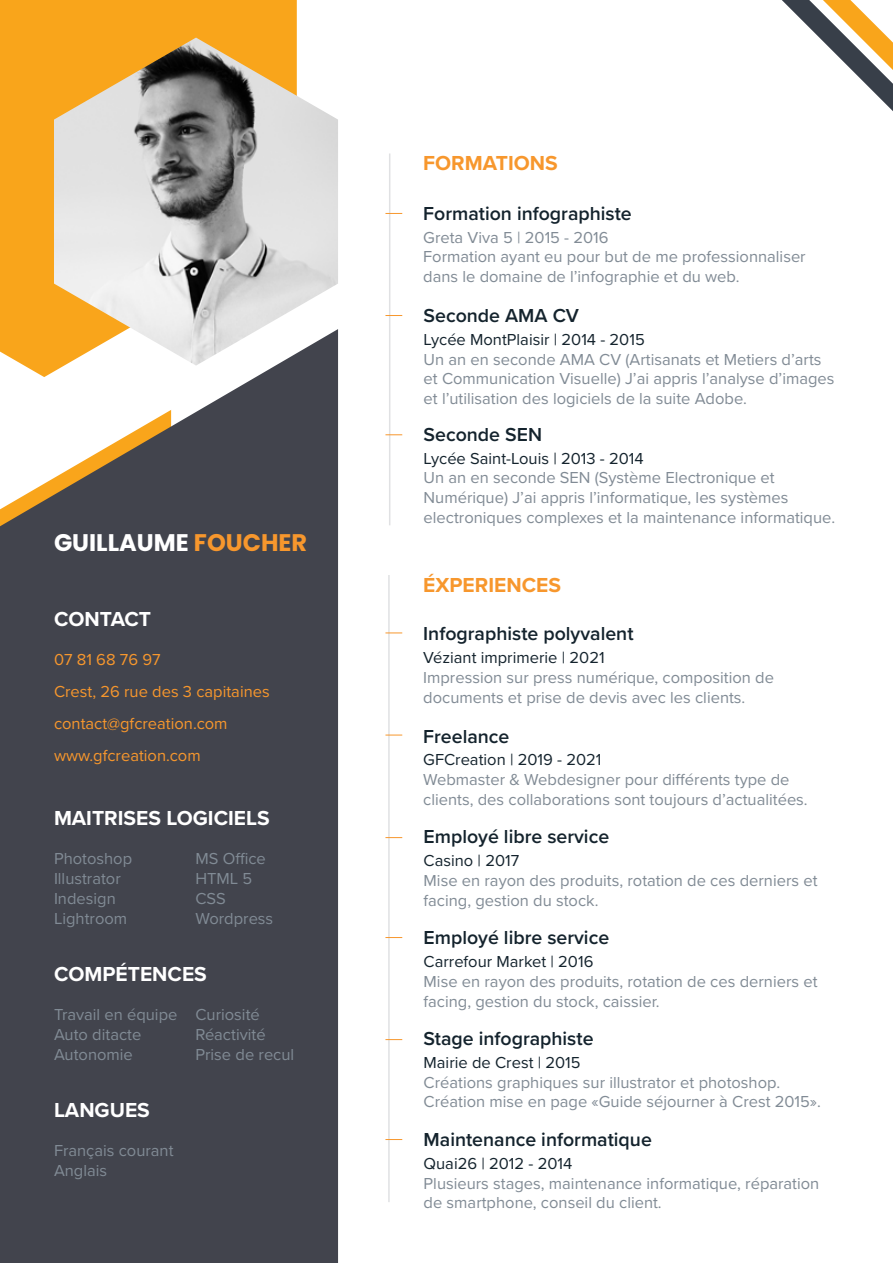
<style>
.page{position:relative;width:893px;height:1263px;background:#fff}
.page>*{position:absolute;margin:0;border:0;box-sizing:border-box;transform-origin:0 0}
.t1{font:700 24px "Poppins";color:#fff}
.Titre_1{font:700 21px "Proxima Nova";color:#fff}
.Titre_1-2{font:700 21px "Proxima Nova";color:#f7972d}
.Titre_2{font:600 19.5px "Proxima Nova";color:#14232d}
.Description_2{font:16.5px/19.8px "Proxima Nova";color:#818b95}
.Description_2-2{font:16.5px "Proxima Nova";color:#14232d}
.Description_2-3{font:16.5px "Proxima Nova";color:#f7972d}
.s1{color:#f7972d}
</style>
<div class="page">
<svg style="left:782px;top:0;width:111px;height:111px"></svg>
<div style="left:0;top:0;width:297px;height:329px;background:#f9a51b"></div>
<svg style="left:0;top:329px;width:338px;height:934px;background:#505157"></svg>
<hr style="left:388px;top:575px;width:2px;height:627px;background:#e0e1e3">
<hr style="left:389px;top:153px;width:1px;height:372px;background:#e0e1e3">
<svg style="left:385px;top:735px;width:17px;height:1px"></svg>
<svg style="left:385px;top:632px;width:17px;height:1px"></svg>
<svg style="left:385px;top:434px;width:17px;height:1px"></svg>
<svg style="left:385px;top:315px;width:17px;height:1px"></svg>
<svg style="left:385px;top:213px;width:17px;height:1px"></svg>
<svg style="left:385px;top:837px;width:17px;height:1px"></svg>
<svg style="left:385px;top:937px;width:17px;height:1px"></svg>
<svg style="left:385px;top:1039px;width:17px;height:1px"></svg>
<svg style="left:385px;top:1139px;width:17px;height:1px"></svg>
<img style="left:54px;top:38px;width:284px;height:328px">
<p class="t1" style="left:54px;top:528px;width:255px">GUILLAUME <span class="s1">FOUCHER</span></p>
<p class="Titre_1" style="left:54px;top:604px;width:98px">CONTACT</p>
<p class="Description_2-3" style="left:54px;top:647px;width:108px">07 81 68 76 97</p>
<p class="Description_2-3" style="left:54px;top:679px;width:217px">Crest, 26 rue des 3 capitaines</p>
<p class="Description_2-3" style="left:54px;top:711px;width:175px">contact@gfcreation.com</p>
<p class="Description_2-3" style="left:54px;top:743px;width:148px">www.gfcreation.com</p>
<p class="Titre_1" style="left:54px;top:803px;width:217px">MAITRISES LOGICIELS</p>
<p class="Description_2" style="left:54px;top:848px;width:80px">Photoshop</p>
<p class="Description_2" style="left:54px;top:868px;width:68px">Illustrator</p>
<p class="Description_2" style="left:54px;top:888px;width:63px">Indesign</p>
<p class="Description_2" style="left:54px;top:907px;width:75px">Lightroom</p>
<p class="Description_2" style="left:195px;top:848px;width:72px">MS Office</p>
<p class="Description_2" style="left:195px;top:868px;width:58px">HTML 5</p>
<p class="Description_2" style="left:195px;top:888px;width:32px">CSS</p>
<p class="Description_2" style="left:195px;top:907px;width:79px">Wordpress</p>
<p class="Titre_1" style="left:54px;top:958px;width:154px">COMPÉTENCES</p>
<p class="Description_2" style="left:54px;top:1004px;width:125px">Travail en équipe</p>
<p class="Description_2" style="left:54px;top:1024px;width:89px">Auto ditacte</p>
<p class="Description_2" style="left:54px;top:1043px;width:80px">Autonomie</p>
<p class="Titre_1" style="left:54px;top:1094px;width:97px">LANGUES</p>
<p class="Description_2" style="left:54px;top:1139px;width:121px">Français courant</p>
<p class="Description_2" style="left:54px;top:1159px;width:55px">Anglais</p>
<p class="Description_2" style="left:195px;top:1004px;width:66px">Curiosité</p>
<p class="Description_2" style="left:195px;top:1024px;width:72px">Réactivité</p>
<p class="Description_2" style="left:195px;top:1043px;width:100px">Prise de recul</p>
<p class="Titre_1-2" style="left:423px;top:147px;width:136px">FORMATIONS</p>
<p class="Titre_2" style="left:423px;top:199px;width:210px">Formation infographiste</p>
<p class="Description_2" style="left:423px;top:226px;width:187px">Greta Viva 5 | 2015 - 2016</p>
<p class="Description_2" style="left:423px;top:246px;width:384px">Formation ayant eu pour but de me professionnaliser dans le domaine de l’infographie et du web.</p>
<p class="Titre_2" style="left:424px;top:301px;width:157px">Seconde AMA CV</p>
<p class="Description_2-2" style="left:424px;top:327px;width:223px">Lycée MontPlaisir | 2014 - 2015</p>
<p class="Description_2" style="left:424px;top:348px;width:412px">Un an en seconde AMA CV (Artisanats et Metiers d’arts et Communication Visuelle) J’ai appris l’analyse d’images et l’utilisation des logiciels de la suite Adobe.</p>
<p class="Titre_2" style="left:424px;top:420px;width:120px">Seconde SEN</p>
<p class="Description_2-2" style="left:424px;top:446px;width:222px">Lycée Saint-Louis | 2013 - 2014</p>
<p class="Description_2" style="left:424px;top:467px;width:353px">Un an en seconde SEN (Système Electronique et</p>
<p class="Description_2" style="left:424px;top:487px;width:366px">Numérique) J’ai appris l’informatique, les systèmes</p>
<p class="Description_2" style="left:424px;top:507px;width:413px">electroniques complexes et la maintenance informatique.</p>
<p class="Titre_1-2" style="left:423px;top:569px;width:139px">ÉXPERIENCES</p>
<p class="Titre_2" style="left:423px;top:619px;width:212px">Infographiste polyvalent</p>
<p class="Description_2-2" style="left:423px;top:645px;width:183px">Véziant imprimerie | 2021</p>
<p class="Description_2" style="left:423px;top:667px;width:352px">Impression sur press numérique, composition de</p>
<p class="Description_2" style="left:423px;top:687px;width:324px">documents et prise de devis avec les clients.</p>
<p class="Titre_2" style="left:423px;top:721px;width:88px">Freelance</p>
<p class="Description_2-2" style="left:423px;top:747px;width:180px">GFCreation | 2019 - 2021</p>
<p class="Description_2" style="left:423px;top:769px;width:386px">Webmaster &amp; Webdesigner pour différents type de clients, des collaborations sont toujours d’actualitées.</p>
<p class="Titre_2" style="left:424px;top:822px;width:187px">Employé libre service</p>
<p class="Description_2-2" style="left:424px;top:848px;width:97px">Casino | 2017</p>
<p class="Description_2" style="left:424px;top:870px;width:395px">Mise en rayon des produits, rotation de ces derniers et facing, gestion du stock.</p>
<p class="Titre_2" style="left:424px;top:923px;width:187px">Employé libre service</p>
<p class="Description_2-2" style="left:424px;top:949px;width:171px">Carrefour Market | 2016</p>
<p class="Description_2" style="left:424px;top:971px;width:395px">Mise en rayon des produits, rotation de ces derniers et facing, gestion du stock, caissier.</p>
<p class="Titre_2" style="left:424px;top:1024px;width:171px">Stage infographiste</p>
<p class="Description_2-2" style="left:424px;top:1050px;width:159px">Mairie de Crest | 2015</p>
<p class="Description_2" style="left:424px;top:1071px;width:358px">Créations graphiques sur illustrator et photoshop.</p>
<p class="Description_2" style="left:424px;top:1091px;width:399px">Création mise en page «Guide séjourner à Crest 2015».</p>
<p class="Titre_2" style="left:424px;top:1125px;width:230px">Maintenance informatique</p>
<p class="Description_2-2" style="left:424px;top:1151px;width:150px">Quai26 | 2012 - 2014</p>
<p class="Description_2" style="left:424px;top:1172px;width:397px">Plusieurs stages, maintenance informatique, réparation de smartphone, conseil du client.</p>
</div>
